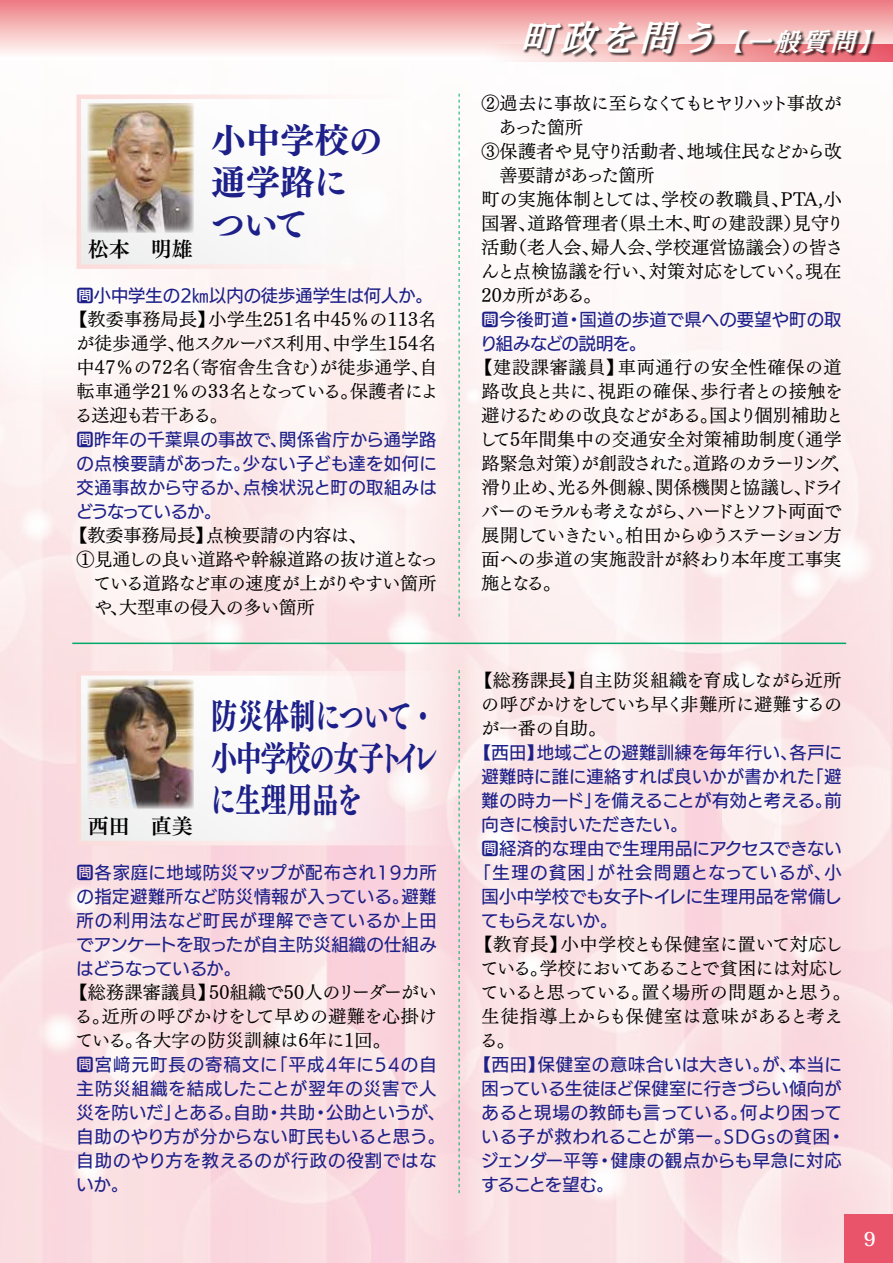
<style>
.page{position:relative;width:893px;height:1263px;background:#fff}
.page>*{position:absolute;margin:0;border:0;box-sizing:border-box;transform-origin:0 0}
.t1{font:34.5px/42px "UD Mincho Pro B";letter-spacing:-.04em;color:#1d2088;text-align:justify;scale:.75 1}
.t2{font:34.5px/42px "UD Mincho Pro B";color:#1d2088}
.t3{font:italic 25.35px "Ro NOW Std MB";color:#fff}
.t4{font:21px "Tsuku Min Pro B";color:#000}
.t5{font:700 19.2px "Koz Min Pro";color:#fff}
.t6{font:18px/24px "UD Mincho Pro M";letter-spacing:-.005em;color:#000;text-align:justify}
.t7{font:18px/24px "UD Mincho Pro M";letter-spacing:-.025em;color:#000}
.t8{font:18px "UD Mincho Pro M";letter-spacing:-.11em;color:#000}
.t9{font:18px "UD Mincho Pro M";letter-spacing:.015em;color:#000}
.t10{font:18px "UD Mincho Pro M";letter-spacing:-.035em;color:#000}
.t11{font:18px "UD Mincho Pro M";letter-spacing:-.03em;color:#000}
.t12{font:18px "UD Mincho Pro M";letter-spacing:-.065em;color:#000}
.t13{font:17.25px/24px "UD Kakugo Large Pro M";letter-spacing:.02em;color:#1d2088;text-align:justify}
.t14{font:17.25px/24px "UD Kakugo Large Pro M";letter-spacing:.045em;color:#1d2088}
.t15{font:17.25px "UD Kakugo Large Pro M";letter-spacing:-.015em;color:#1d2088}
.t16{font:17.25px "UD Kakugo Large Pro M";letter-spacing:.09em;color:#1d2088}
.t17{font:17.25px "UD Kakugo Large Pro M";color:#1d2088}
.t18{font:17.25px "UD Kakugo Large Pro M";letter-spacing:-.005em;color:#1d2088}
.t19{font:17.25px "UD Kakugo Large Pro M";letter-spacing:-.03em;color:#1d2088}
.s1{font-size:36px}
</style>
<div class="page">
<div style="left:0;top:0;width:893px;height:60px;background:linear-gradient(to bottom,#ed7c81,#fffffe)"></div>
<svg style="left:0;top:0;width:1px;height:60px"></svg>
<svg style="left:480px;top:45px;width:413px;height:17px"></svg>
<div style="left:523px;top:21px;width:353px;height:38px;background:#000;opacity:.75"></div>
<svg style="left:82px;top:676px;width:372px;height:164px"></svg>
<div style="left:77px;top:671px;width:382px;height:174px;border:4px solid #fff"></div>
<img style="left:88px;top:679px;width:105px;height:130px">
<svg style="left:459px;top:670px;width:1px;height:523px"></svg>
<div style="left:79px;top:97px;width:378px;height:170px;background:#fcfafa"></div>
<div style="left:77px;top:95px;width:382px;height:174px;border:4px solid #fff"></div>
<img style="left:88px;top:103px;width:105px;height:130px">
<svg style="left:459px;top:94px;width:1px;height:523px"></svg>
<hr style="left:72px;top:643px;width:774px;height:1px;background:#00a968">
<div style="left:844px;top:1214px;width:49px;height:49px;background:#e9546b"></div>
<p class="t4" style="left:88px;top:233px;width:107px">松本　明雄</p>
<h1 class="t2" style="left:211px;top:119px;width:174px">小中学校の通学路について</h1>
<p class="t17" style="left:77px;top:282px;width:358px">問小中学生の2㎞以内の徒歩通学生は何人か。</p>
<p class="t6" style="left:69px;top:307px;width:371px">【教委事務局長】小学生251名中45％の113名が徒歩通学、他スクルーバス利用、中学生154名中47％の72名（寄宿舎生含む）が徒歩通学、自転車通学21％の33名となっている。保護者による送迎も若干ある。</p>
<p class="t13" style="left:76px;top:427px;width:363px">問昨年の千葉県の事故で、関係省庁から通学路の点検要請があった。少ない子ども達を如何に交通事故から守るか、点検状況と町の取組みはどうなっているか。</p>
<p class="t6" style="left:69px;top:523px;width:299px">【教委事務局長】点検要請の内容は、</p>
<p class="t6" style="left:77px;top:547px;width:363px">①見通しの良い道路や幹線道路の抜け道となっ</p>
<p class="t11" style="left:94px;top:569px;width:344px">ている道路など車の速度が上がりやすい箇所</p>
<p class="t6" style="left:94px;top:595px;width:222px">や、大型車の侵入の多い箇所</p>
<p class="t4" style="left:88px;top:809px;width:107px">西田　直美</p>
<h1 class="t1" style="left:210px;top:695px;width:306px">防災体制について・小中学校の女子トイレに生理用品を</h1>
<p class="t13" style="left:76px;top:859px;width:362px">問各家庭に地域防災マップが配布され19カ所の指定避難所など防災情報が入っている。避難所の利用法など町民が理解できているか上田でアンケートを取ったが自主防災組織の仕組みはどうなっているか。</p>
<p class="t6" style="left:69px;top:979px;width:369px">【総務課審議員】50組織で50人のリーダーがいる。近所の呼びかけをして早めの避難を心掛けている。各大字の防災訓練は6年に1回。</p>
<p class="t14" style="left:77px;top:1051px;width:370px">問宮﨑元町長の寄稿文に「平成4年に54の自主防災組織を結成したことが翌年の災害で人災を防いだ」とある。自助・共助・公助というが、自助のやり方が分からない町民もいると思う。自助のやり方を教えるのが行政の役割ではないか。</p>
<h2 class="t3" style="left:520px;top:24px;width:374px"><span class="s1">町政を問う</span>【一般質問】</h2>
<p class="t8" style="left:482px;top:89px;width:361px">②過去に事故に至らなくてもヒヤリハット事故が</p>
<p class="t6" style="left:499px;top:115px;width:86px">あった箇所</p>
<p class="t6" style="left:482px;top:139px;width:361px">③保護者や見守り活動者、地域住民などから改</p>
<p class="t7" style="left:500px;top:163px;width:156px">善要請があった箇所</p>
<p class="t6" style="left:482px;top:187px;width:362px">町の実施体制としては、学校の教職員、PTA,小</p>
<p class="t9" style="left:482px;top:209px;width:364px">国署、道路管理者（県土木、町の建設課）見守り</p>
<p class="t6" style="left:482px;top:235px;width:363px">活動（老人会、婦人会、学校運営協議会）の皆さ</p>
<p class="t10" style="left:481px;top:257px;width:362px">んと点検協議を行い、対策対応をしていく。現在</p>
<p class="t12" style="left:482px;top:281px;width:121px">20カ所がある。</p>
<p class="t13" style="left:480px;top:307px;width:363px">問今後町道・国道の歩道で県への要望や町の取り組みなどの説明を。</p>
<p class="t6" style="left:474px;top:355px;width:378px;text-align:left">【建設課審議員】車両通行の安全性確保の道路改良と共に、視距の確保、歩行者との接触を避けるための改良などがある。国より個別補助として5年間集中の交通安全対策補助制度（通学路緊急対策）が創設された。道路のカラーリング、滑り止め、光る外側線、関係機関と協議し、ドライバーのモラルも考えながら、ハードとソフト両面で展開していきたい。柏田からゆうステーション方面への歩道の実施設計が終わり本年度工事実施となる。</p>
<p class="t6" style="left:481px;top:667px;width:362px;text-indent:-7px">【総務課長】自主防災組織を育成しながら近所の呼びかけをしていち早く非難所に避難するのが一番の自助。</p>
<p class="t13" style="left:474px;top:739px;width:370px">【西田】地域ごとの避難訓練を毎年行い、各戸に</p>
<p class="t13" style="left:482px;top:763px;width:361px">避難時に誰に連絡すれば良いかが書かれた「避</p>
<p class="t15" style="left:482px;top:786px;width:361px">難の時カード」を備えることが有効と考える。前</p>
<p class="t18" style="left:482px;top:810px;width:208px">向きに検討いただきたい。</p>
<p class="t13" style="left:482px;top:835px;width:362px">問経済的な理由で生理用品にアクセスできない</p>
<p class="t16" style="left:474px;top:858px;width:369px">「生理の貧困」が社会問題となっているが、小</p>
<p class="t13" style="left:482px;top:883px;width:362px">国小中学校でも女子トイレに生理用品を常備し</p>
<p class="t19" style="left:482px;top:906px;width:137px">てもらえないか。</p>
<p class="t7" style="left:474px;top:931px;width:378px">【教育長】小中学校とも保健室に置いて対応している。学校においてあることで貧困には対応していると思っている。置く場所の問題かと思う。生徒指導上からも保健室は意味があると考える。</p>
<p class="t13" style="left:481px;top:1051px;width:365px;text-align:left;text-indent:-8px">【西田】保健室の意味合いは大きい。が、本当に困っている生徒ほど保健室に行きづらい傾向があると現場の教師も言っている。何より困っている子が救われることが第一。SDGsの貧困・ジェンダー平等・健康の観点からも早急に対応することを望む。</p>
<p class="t5" style="left:864px;top:1225px;width:13px">9</p>
</div>
